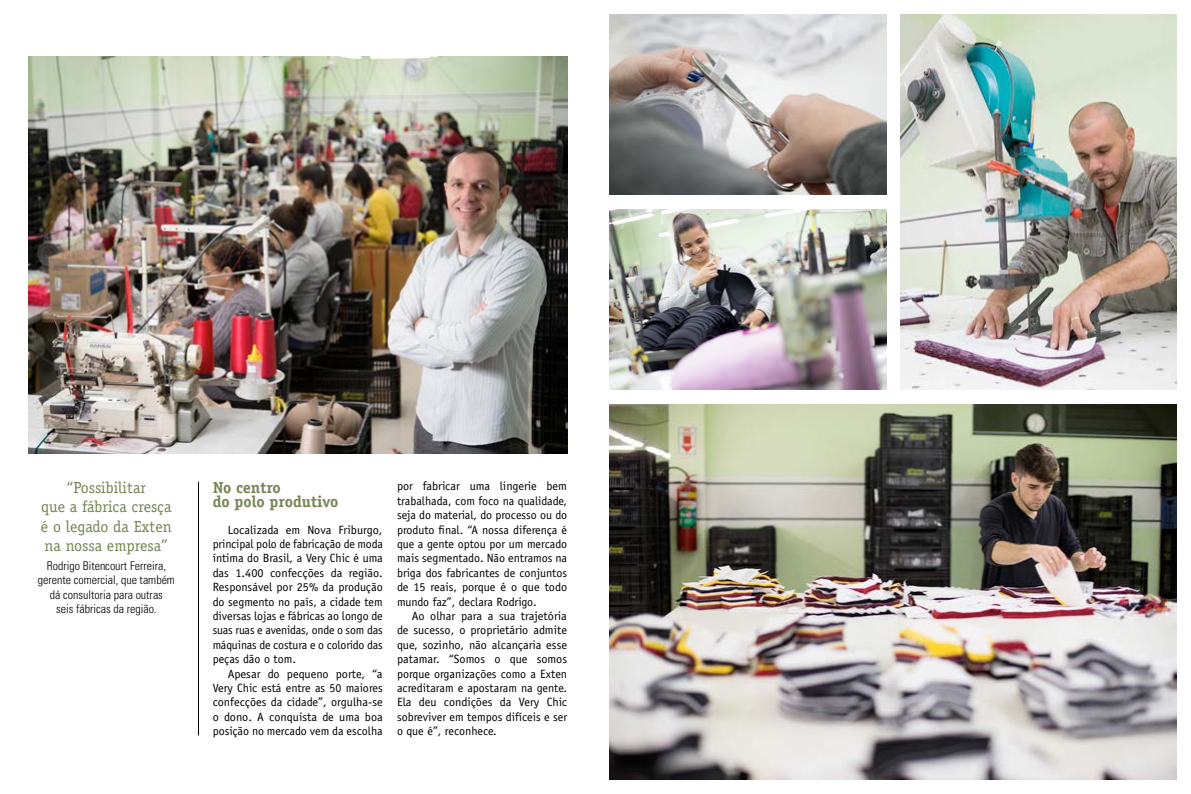
<style>
.page{position:relative;width:1191px;height:794px;background:#fff}
.page>*{position:absolute;margin:0;border:0;box-sizing:border-box;transform-origin:0 0}
.t1{font:16px/19.2px "Officina Serif Std";color:#758554;text-align:center}
.t2{font:700 16px/14px "Officina Serif Std";color:#758554}
.t3{font:12px/14.4px "Officina Sans Std";color:#000;text-align:justify}
.t4{font:300 condensed 12px/14.4px "Univers LT Std";color:#000;text-align:center}
</style>
<div class="page">
<img style="left:900px;top:14px;width:276px;height:376px">
<img style="left:609px;top:14px;width:277px;height:181px">
<img style="left:609px;top:209px;width:277px;height:181px">
<img style="left:609px;top:404px;width:567px;height:376px">
<img style="left:28px;top:57px;width:539px;height:396px">
<hr style="left:198px;top:482px;width:1px;height:253px;background:#000">
<h1 class="t1" style="left:41px;top:478px;width:132px">“Possibilitar<br>que a fábrica cresça é o legado da Exten na nossa empresa”</h1>
<p class="t4" style="left:38px;top:558px;width:139px">Rodrigo Bitencourt Ferreira, gerente comercial, que também dá consultoria para outras<br>seis fábricas da região.</p>
<h1 class="t2" style="left:213px;top:480px;width:127px">No centro<br>do polo produtivo</h1>
<p class="t3" style="left:213px;top:522px;width:172px;text-indent:15px">Localizada em Nova Friburgo, principal polo de fabricação de moda íntima do Brasil, a Very Chic é uma das 1.400 confecções da região.<br>Responsável por 25% da produção do segmento no país, a cidade tem diversas lojas e fábricas ao longo de suas ruas e avenidas, onde o som das máquinas de costura e o colorido das peças dão o tom.</p>
<p class="t3" style="left:213px;top:666px;width:172px;text-indent:15px">Apesar do pequeno porte, “a Very Chic está entre as 50 maiores confecções da cidade”, orgulha-se o dono. A conquista de uma boa posição no mercado vem da escolha</p>
<p class="t3" style="left:397px;top:479px;width:172px">por fabricar uma lingerie bem trabalhada, com foco na qualidade, seja do material, do processo ou do produto final. “A nossa diferença é que a gente optou por um mercado mais segmentado. Não entramos na briga dos fabricantes de conjuntos de 15 reais, porque é o que todo mundo faz”, declara Rodrigo.</p>
<p class="t3" style="left:397px;top:609px;width:172px;text-indent:15px">Ao olhar para a sua trajetória de sucesso, o proprietário admite que, sozinho, não alcançaria esse patamar. “Somos o que somos porque organizações como a Exten acreditaram e apostaram na gente.<br>Ela deu condições da Very Chic sobreviver em tempos difíceis e ser o que é”, reconhece.</p>
</div>
